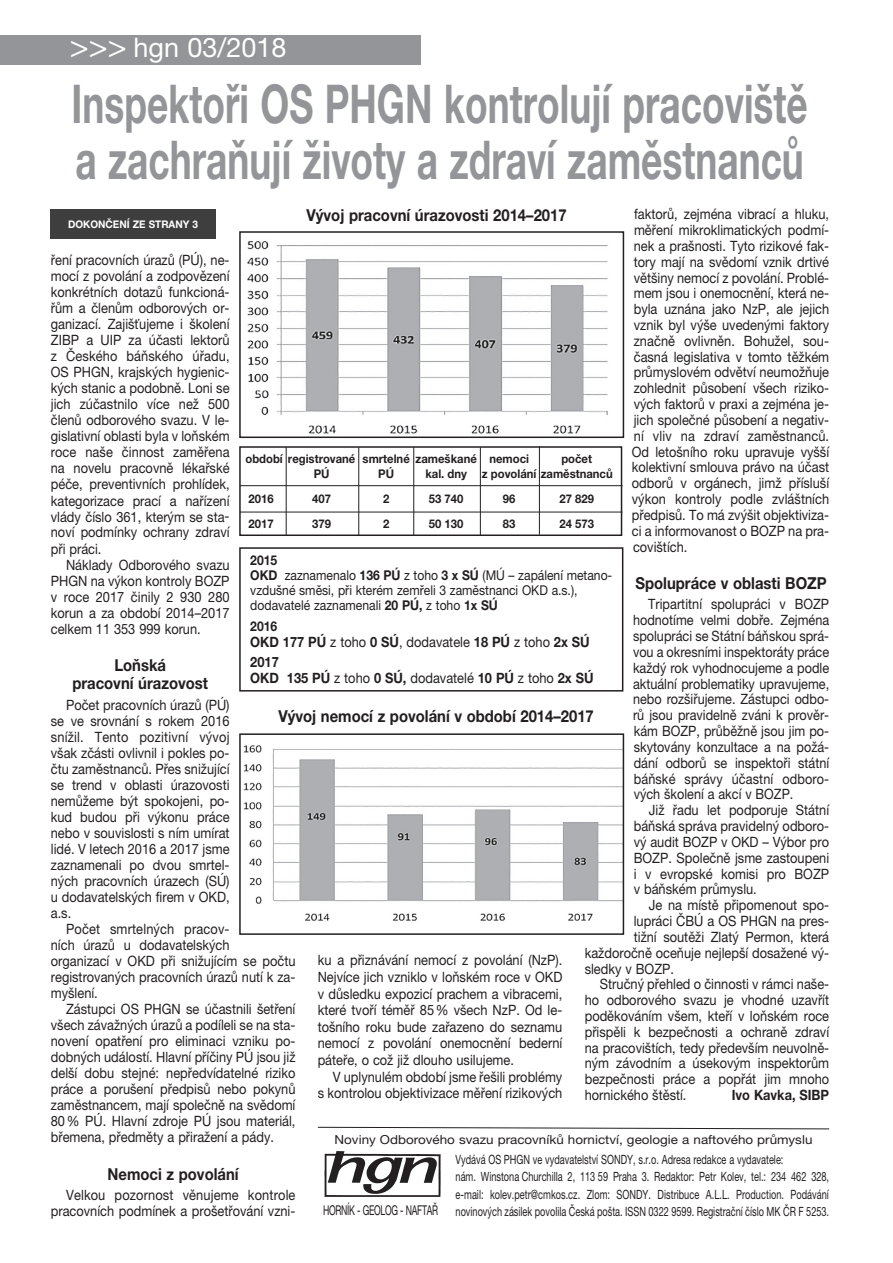
<style>
.page{position:relative;width:893px;height:1263px;background:#fff}
.page>*{position:absolute;margin:0;border:0;box-sizing:border-box;transform-origin:0 0}
.t1{font:700 53.55px/55.7px "Helvetica Neue LT Pro";color:#939598;scale:.69 1}
.t2{font:27px "Helvetica Neue LT Pro";color:#fff}
.t3{font:700 16.5px/18.3px "Helvetica Neue LT Pro";color:#231f20;text-align:center;scale:.9 1}
.t4{font:14.25px/16px "Helvetica Neue LT Pro";color:#231f20;text-align:justify;scale:.9 1}
.t5{font:14.25px/15.9px "Helvetica Neue LT Pro";color:#231f20;text-align:justify;scale:.89 1}
.t6{font:700 14.25px/20.5px "Helvetica Neue LT Pro";color:#231f20;scale:.9 1}
.t7{font:13.5px/15px "Helvetica Neue LT Pro";color:#231f20;scale:.9 1}
.t8{font:13.5px "Helvetica Neue LT Pro";letter-spacing:-.03em;color:#231f20;scale:.65 1}
.t9{font:700 13.5px "Helvetica Neue LT Pro";color:#231f20;scale:.9 1}
.t10{font:12.75px/17.4px "Helvetica Neue LT Pro";color:#231f20;scale:.72 1}
.t11{font:12.45px "Helvetica Neue LT Pro";color:#231f20;scale:1.08 1}
.t12{font:700 12px "Helvetica Neue LT Pro";color:#231f20;scale:.94 1}
.t13{font:700 10.5px "Helvetica Neue LT Pro";color:#fff;scale:.95 1}
.s1{font-size:31.5px}
.s2{font-weight:700}
.s3{font-weight:400}
</style>
<div class="page">
<div style="left:0;top:35px;width:420px;height:30px;background:#939598"></div>
<img style="left:324px;top:1151px;width:117px;height:46px">
<svg style="left:317px;top:1126px;width:513px;height:4px"></svg>
<div style="left:50px;top:209px;width:166px;height:30px;background:#3e3e3f"></div>
<img style="left:247px;top:241px;width:361px;height:193px">
<div style="left:239px;top:231px;width:385px;height:207px;border:2px solid #231f20"></div>
<div style="left:239px;top:446px;width:383px;height:90px;border:2px solid #231f20"></div>
<hr style="left:286px;top:447px;width:1px;height:88px;background:#231f20">
<hr style="left:358px;top:447px;width:1px;height:88px;background:#231f20">
<hr style="left:413px;top:447px;width:1px;height:88px;background:#231f20">
<hr style="left:480px;top:447px;width:1px;height:88px;background:#231f20">
<hr style="left:539px;top:446px;width:1px;height:89px;background:#231f20">
<hr style="left:240px;top:485px;width:382px;height:1px;background:#231f20">
<hr style="left:240px;top:512px;width:382px;height:1px;background:#231f20">
<div style="left:239px;top:547px;width:384px;height:144px;border:2px solid #231f20"></div>
<img style="left:243px;top:745px;width:378px;height:176px">
<div style="left:239px;top:733px;width:385px;height:202px;border:2px solid #231f20"></div>
<h2 class="t2" style="left:70px;top:31px;width:218px"><span class="s1">&gt;&gt;&gt;</span> hgn 03/2018</h2>
<h1 class="t1" style="left:72px;top:75px;width:1068px">Inspektoři OS PHGN kontrolují pracoviště a zachraňují životy a zdraví zaměstnanců</h1>
<p class="t13" style="left:68px;top:218px;width:138px">DOKONČENÍ ZE STRANY 3</p>
<p class="t4" style="left:632px;top:206px;width:221px">faktorů, zejména vibrací a hluku, měření mikroklimatických podmí&shy;nek a prašnosti. Tyto rizikové fak&shy;tory mají na svědomí vznik drtivé většiny nemocí z povolání. Problé&shy;mem jsou i onemocnění, která ne&shy;byla uznána jako NzP, ale jejich vznik byl výše uvedenými faktory značně ovlivněn. Bohužel, sou&shy;časná legislativa v tomto těžkém průmyslovém odvětví neumožňuje zohlednit působení všech riziko&shy;vých faktorů v praxi a zejména je&shy;jich společné působení a negativ&shy;ní vliv na zdraví zaměstnanců.<br>Od letošního roku upravuje vyšší kolektivní smlouva právo na účast odborů v orgánech, jimž přísluší výkon kontroly podle zvláštních předpisů. To má zvýšit objektiviza&shy;ci a informovanost o BOZP na pra&shy;covištích.</p>
<p class="t3" style="left:635px;top:573px;width:214px">Spolupráce v oblasti BOZP</p>
<p class="t5" style="left:633px;top:596px;width:222px;text-indent:15px">Tripartitní spolupráci v BOZP hodnotíme velmi dobře. Zejména spolupráci se Státní báňskou sprá&shy;vou a okresními inspektoráty práce každý rok vyhodnocujeme a podle aktuální problematiky upravujeme, nebo rozšiřujeme. Zástupci odbo&shy;rů jsou pravidelně zváni k prověr&shy;kám BOZP, průběžně jsou jim po&shy;skytovány konzultace a na požá&shy;dání odborů se inspektoři státní báňské správy účastní odboro&shy;vých školení a akcí v BOZP.</p>
<p class="t4" style="left:634px;top:802px;width:219px;text-indent:15px">Již řadu let podporuje Státní báňská správa pravidelný odboro&shy;vý audit BOZP v OKD – Výbor pro BOZP. Společně jsme zastoupeni i v evropské komisi pro BOZP v báňském průmyslu.</p>
<p class="t4" style="left:649px;top:897px;width:202px">Je na místě připomenout spo-</p>
<p class="t4" style="left:634px;top:913px;width:219px">lupráci ČBÚ a OS PHGN na pres-</p>
<p class="t4" style="left:634px;top:928px;width:219px">tižní soutěži Zlatý Permon, která</p>
<p class="t4" style="left:585px;top:944px;width:273px">každoročně oceňuje nejlepší dosažené vý-</p>
<p class="t4" style="left:585px;top:960px;width:101px">sledky v BOZP.</p>
<p class="t4" style="left:600px;top:976px;width:256px">Stručný přehled o činnosti v rámci naše-</p>
<p class="t4" style="left:585px;top:992px;width:273px">ho odborového svazu je vhodné uzavřít</p>
<p class="t4" style="left:585px;top:1008px;width:273px">poděkováním všem, kteří v loňském roce</p>
<p class="t4" style="left:585px;top:1023px;width:273px">přispěli k bezpečnosti a ochraně zdraví</p>
<p class="t4" style="left:585px;top:1039px;width:273px">na pracovištích, tedy především neuvolně-</p>
<p class="t4" style="left:585px;top:1055px;width:273px">ným závodním a úsekovým inspektorům</p>
<p class="t4" style="left:585px;top:1071px;width:273px">bezpečnosti práce a popřát jim mnoho</p>
<p class="t4" style="left:585px;top:1087px;width:115px">hornického štěstí.</p>
<p class="t6" style="left:732px;top:1084px;width:110px">Ivo Kavka, SIBP</p>
<p class="t3" style="left:307px;top:205px;width:291px">Vývoj pracovní úrazovosti 2014–2017</p>
<p class="t4" style="left:51px;top:252px;width:200px">ření pracovních úrazů (PÚ), ne&shy;mocí z povolání a zodpovězení konkrétních dotazů funkcioná&shy;řům a členům odborových or&shy;ganizací. Zajišťujeme i školení ZIBP a UIP za účasti lektorů z Českého báňského úřadu, OS PHGN, krajských hygienic&shy;kých stanic a podobně. Loni se jich zúčastnilo více než 500 členů odborového svazu. V le&shy;gislativní oblasti byla v loňském roce naše činnost zaměřena na novelu pracovně lékařské péče, preventivních prohlídek, kategorizace prací a nařízení vlády číslo 361, kterým se sta&shy;noví podmínky ochrany zdraví při práci.</p>
<p class="t4" style="left:51px;top:556px;width:200px;text-indent:15px">Náklady Odborového svazu PHGN na výkon kontroly BOZP v roce 2017 činily 2 930 280 korun a za období 2014–2017 celkem 11 353 999 korun.</p>
<p class="t3" style="left:72px;top:655px;width:152px">Loňská<br>pracovní úrazovost</p>
<p class="t4" style="left:51px;top:697px;width:200px;text-indent:15px">Počet pracovních úrazů (PÚ) se ve srovnání s rokem 2016 snížil. Tento pozitivní vývoj však zčásti ovlivnil i pokles po&shy;čtu zaměstnanců. Přes snižující se trend v oblasti úrazovosti nemůžeme být spokojeni, po&shy;kud budou při výkonu práce nebo v souvislosti s ním umírat lidé. V letech 2016 a 2017 jsme zaznamenali po dvou smrtel&shy;ných pracovních úrazech (SÚ) u dodavatelských firem v OKD, a.s.</p>
<p class="t4" style="left:51px;top:921px;width:273px;text-align:left;text-indent:15px">Počet smrtelných pracov-<br>ních úrazů u dodavatelských<br>organizací v OKD při snižujícím se počtu registrovaných pracovních úrazů nutí k za&shy;myšlení.</p>
<p class="t4" style="left:51px;top:1001px;width:273px;text-indent:15px">Zástupci OS PHGN se účastnili šetření všech závažných úrazů a podíleli se na sta&shy;novení opatření pro eliminaci vzniku po&shy;dobných událostí. Hlavní příčiny PÚ jsou již delší dobu stejné: nepředvídatelné riziko práce a porušení předpisů nebo pokynů zaměstnancem, mají společně na svědomí 80% PÚ. Hlavní zdroje PÚ jsou materiál, břemena, předměty a přiražení a pády.</p>
<p class="t3" style="left:108px;top:1164px;width:147px">Nemoci z povolání</p>
<p class="t4" style="left:51px;top:1187px;width:273px;text-align:right">Velkou pozornost věnujeme kontrole pracovních podmínek a prošetřování vzni-</p>
<p class="t12" style="left:245px;top:452px;width:303px">období registrované smrtelné zameškané nemoci</p>
<p class="t12" style="left:561px;top:452px;width:34px">počet</p>
<p class="t12" style="left:314px;top:467px;width:18px">PÚ</p>
<p class="t12" style="left:378px;top:467px;width:18px">PÚ</p>
<p class="t12" style="left:425px;top:467px;width:201px">kal. dny z povolání zaměstnanců</p>
<p class="t12" style="left:249px;top:491px;width:28px">2016</p>
<p class="t12" style="left:312px;top:491px;width:22px">407</p>
<p class="t12" style="left:383px;top:491px;width:8px">2</p>
<p class="t12" style="left:429px;top:491px;width:38px">53 740</p>
<p class="t12" style="left:503px;top:491px;width:15px">96</p>
<p class="t12" style="left:559px;top:491px;width:38px">27 829</p>
<p class="t12" style="left:249px;top:516px;width:28px">2017</p>
<p class="t12" style="left:312px;top:516px;width:22px">379</p>
<p class="t12" style="left:383px;top:516px;width:8px">2</p>
<p class="t12" style="left:429px;top:516px;width:38px">50 130</p>
<p class="t12" style="left:503px;top:516px;width:15px">83</p>
<p class="t12" style="left:559px;top:516px;width:38px">24 573</p>
<p class="t7" style="left:250px;top:553px;width:404px"><span class="s2">2015<br>OKD</span> zaznamenalo <span class="s2">136 PÚ</span> z toho <span class="s2">3 x SÚ</span> (MÚ – zapálení metano&shy;vzdušné směsi, při kterém zemřeli 3 zaměstnanci OKD a.s.), dodavatelé zaznamenali <span class="s2">20 PÚ,</span> z toho <span class="s2">1x SÚ</span></p>
<p class="t9" style="left:250px;top:618px;width:32px">2016</p>
<p class="t6" style="left:250px;top:631px;width:379px">OKD 177 PÚ <span class="s3">z toho</span> 0 SÚ<span class="s3">, dodavatele</span> 18 PÚ <span class="s3">z toho</span> 2x SÚ<br>2017</p>
<p class="t6" style="left:250px;top:667px;width:383px">OKD 135 PÚ <span class="s3">z toho</span> 0 SÚ, <span class="s3">dodavatelé</span> 10 PÚ <span class="s3">z toho</span> 2x SÚ</p>
<p class="t3" style="left:278px;top:707px;width:352px">Vývoj nemocí z povolání v období 2014–2017</p>
<p class="t4" style="left:318px;top:952px;width:273px;line-height:16.6px">ku a přiznávání nemocí z povolání (NzP).<br>Nejvíce jich vzniklo v loňském roce v OKD v důsledku expozicí prachem a vibracemi, které tvoří téměř 85% všech NzP. Od le&shy;tošního roku bude zařazeno do seznamu nemocí z povolání onemocnění bederní páteře, o což již dlouho usilujeme.</p>
<p class="t4" style="left:318px;top:1068px;width:273px;line-height:16.6px;text-align:right">V uplynulém období jsme řešili problémy<br>s kontrolou objektivizace měření rizikových</p>
<p class="t11" style="left:335px;top:1132px;width:444px">Noviny Odborového svazu pracovníků hornictví, geologie a naftového průmyslu</p>
<p class="t10" style="left:456px;top:1150px;width:520px">Vydává OS PHGN ve vydavatelství SONDY, s.r.o. Adresa redakce a vydavatele:<br>nám. Winstona Churchilla 2, 113 59 Praha 3. Redaktor: Petr Kolev, tel.: 234 462 328, e-mail: kolev.petr@cmkos.cz. Zlom: SONDY. Distribuce A.L.L. Production. Podávání</p>
<p class="t8" style="left:323px;top:1202px;width:179px">HORNÍK - GEOLOG - NAFTAŘ</p>
<p class="t10" style="left:456px;top:1203px;width:520px">novinových zásilek povolila Česká pošta. ISSN 0322 9599. Registrační číslo MK ČR F 5253.</p>
</div>
